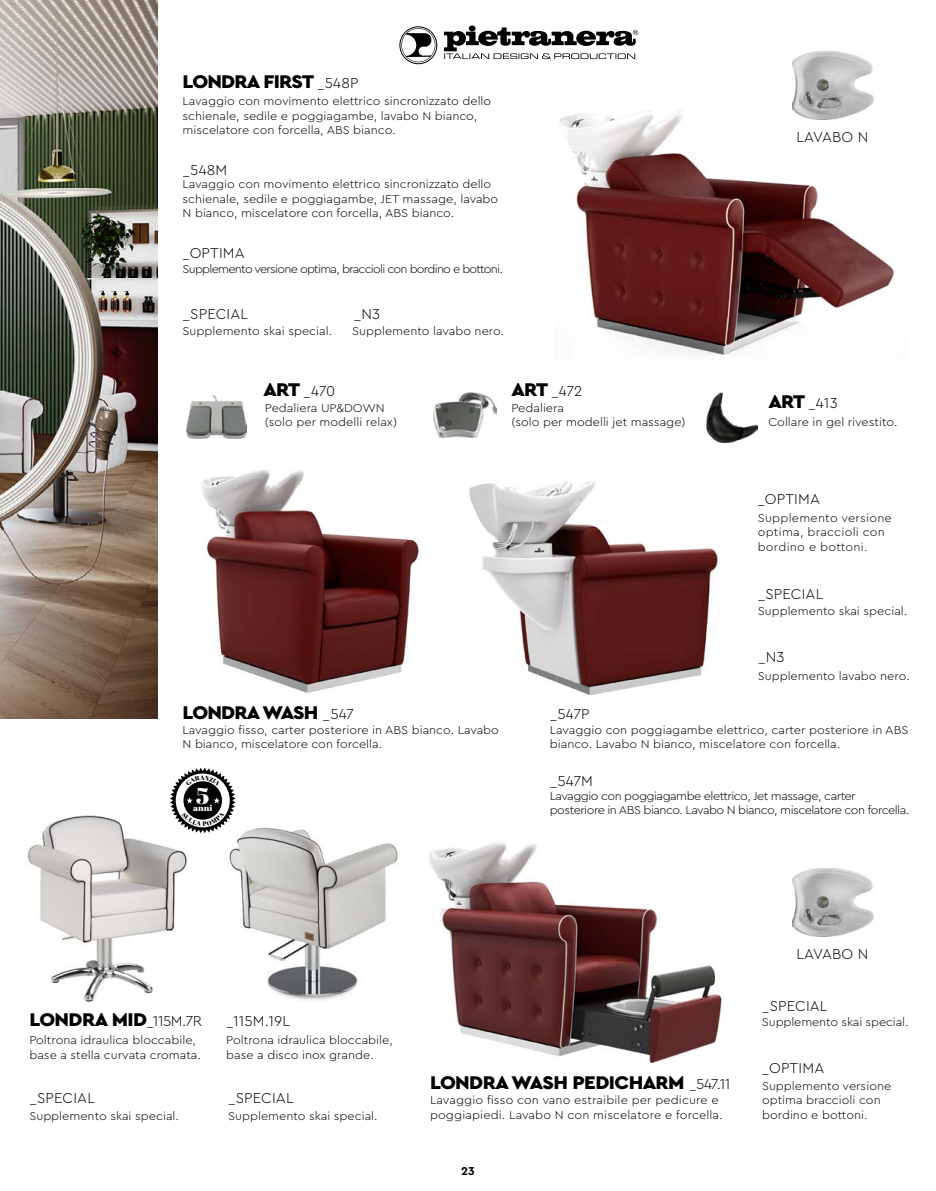
<style>
.page{position:relative;width:936px;height:1191px;background:#fff}
.page>*{position:absolute;margin:0;border:0;box-sizing:border-box;transform-origin:0 0}
.t1{font:23.1px "Abril Fatface";color:#fff;scale:1.06 1}
.t2{font:900 19.2px "Cera Pro";letter-spacing:-.035em;color:#000;scale:1.06 1}
.t3{font:300 15px "Cera Pro";letter-spacing:.01em;color:#000}
.t4{font:700 12px "Cera Pro";color:#000}
.t5{font:300 11.85px/14.4px "Cera Pro";color:#000;scale:1.06 1}
.t6{font:300 11.85px/14.4px "Cera Pro";letter-spacing:-.04em;color:#000;scale:1.06 1}
.t7{font:300 11.85px/14.4px "Cera Pro";letter-spacing:.02em;color:#000;scale:1.06 1}
.t8{font:300 11.85px "Cera Pro";letter-spacing:-.06em;color:#000;scale:1.06 1}
.t9{font:8.55px "Abril Fatface";color:#fff;scale:1.06 1}
.s1{font-weight:300;font-size:15px}
.s2{font-weight:900;font-size:19.2px}
</style>
<div class="page">
<img style="left:560px;top:110px;width:335px;height:246px">
<img style="left:0;top:0;width:157px;height:719px">
<svg style="left:399px;top:26px;width:239px;height:38px"></svg>
<img style="left:792px;top:51px;width:81px;height:68px">
<img style="left:229px;top:802px;width:169px;height:198px">
<img style="left:27px;top:815px;width:160px;height:186px">
<img style="left:429px;top:843px;width:295px;height:221px">
<img style="left:707px;top:392px;width:50px;height:50px">
<img style="left:433px;top:392px;width:63px;height:45px">
<img style="left:186px;top:396px;width:60px;height:42px">
<img style="left:469px;top:480px;width:250px;height:215px">
<img style="left:202px;top:470px;width:217px;height:224px">
<img style="left:792px;top:868px;width:81px;height:68px">
<svg style="left:170px;top:768px;width:65px;height:65px"></svg>
<h2 class="t2" style="left:182px;top:69px;width:168px">LONDRA FIRST <span class="s1">_548P</span></h2>
<p class="t5" style="left:182px;top:94px;width:293px">Lavaggio con movimento elettrico sincronizzato dello schienale, sedile e poggiagambe, lavabo N bianco, miscelatore con forcella, ABS bianco.</p>
<p class="t3" style="left:182px;top:160px;width:46px">_548M</p>
<p class="t5" style="left:182px;top:177px;width:299px">Lavaggio con movimento elettrico sincronizzato dello schienale, sedile e poggiagambe, JET massage, lavabo<br>N bianco, miscelatore con forcella, ABS bianco.</p>
<p class="t3" style="left:182px;top:243px;width:64px">_OPTIMA</p>
<p class="t8" style="left:182px;top:261px;width:303px">Supplemento versione optima, braccioli con bordino e bottoni.</p>
<p class="t3" style="left:182px;top:303px;width:67px">_SPECIAL</p>
<p class="t3" style="left:353px;top:303px;width:28px">_N3</p>
<p class="t5" style="left:182px;top:323px;width:143px">Supplemento skai special.</p>
<p class="t5" style="left:352px;top:323px;width:145px">Supplemento lavabo nero.</p>
<p class="t3" style="left:263px;top:381px;width:73px"><span class="s2">ART</span> _470</p>
<p class="t3" style="left:511px;top:381px;width:72px"><span class="s2">ART</span> _472</p>
<p class="t5" style="left:265px;top:400px;width:126px">Pedaliera UP&amp;DOWN (solo per modelli relax)</p>
<p class="t5" style="left:511px;top:400px;width:166px">Pedaliera<br>(solo per modelli jet massage)</p>
<h2 class="t2" style="left:182px;top:700px;width:163px">LONDRA WASH <span class="s1">_547</span></h2>
<p class="t3" style="left:549px;top:704px;width:41px">_547P</p>
<p class="t3" style="left:796px;top:127px;width:73px">LAVABO N</p>
<p class="t3" style="left:768px;top:393px;width:71px"><span class="s2">ART</span> _413</p>
<p class="t5" style="left:768px;top:414px;width:123px">Collare in gel rivestito.</p>
<p class="t3" style="left:757px;top:489px;width:64px">_OPTIMA</p>
<p class="t7" style="left:757px;top:510px;width:128px">Supplemento versione optima, braccioli con bordino e bottoni.</p>
<p class="t3" style="left:757px;top:583px;width:67px">_SPECIAL</p>
<p class="t5" style="left:757px;top:603px;width:143px">Supplemento skai special.</p>
<p class="t3" style="left:758px;top:647px;width:28px">_N3</p>
<p class="t5" style="left:757px;top:668px;width:145px">Supplemento lavabo nero.</p>
<p class="t5" style="left:182px;top:722px;width:300px">Lavaggio fisso, carter posteriore in ABS bianco. Lavabo<br>N bianco, miscelatore con forcella.</p>
<h1 class="t1" style="left:196px;top:780px;width:14px">5</h1>
<p class="t9" style="left:193px;top:802px;width:20px">anni</p>
<p class="t5" style="left:550px;top:722px;width:340px">Lavaggio con poggiagambe elettrico, carter posteriore in ABS bianco. Lavabo N bianco, miscelatore con forcella.</p>
<p class="t3" style="left:549px;top:771px;width:45px">_547M</p>
<p class="t6" style="left:550px;top:788px;width:340px">Lavaggio con poggiagambe elettrico, Jet massage, carter posteriore in ABS bianco. Lavabo N bianco, miscelatore con forcella.</p>
<h2 class="t2" style="left:29px;top:1007px;width:164px">LONDRA MID<span class="s1">_115M.7R</span></h2>
<p class="t3" style="left:226px;top:1011px;width:65px">_115M.19L</p>
<p class="t5" style="left:29px;top:1032px;width:163px">Poltrona idraulica bloccabile, base a stella curvata cromata.</p>
<p class="t5" style="left:226px;top:1032px;width:159px">Poltrona idraulica bloccabile, base a disco inox grande.</p>
<p class="t3" style="left:796px;top:944px;width:73px">LAVABO N</p>
<p class="t3" style="left:762px;top:996px;width:67px">_SPECIAL</p>
<p class="t5" style="left:762px;top:1014px;width:140px">Supplemento skai special.</p>
<p class="t3" style="left:29px;top:1088px;width:67px">_SPECIAL</p>
<p class="t5" style="left:29px;top:1108px;width:143px">Supplemento skai special.</p>
<p class="t3" style="left:228px;top:1088px;width:67px">_SPECIAL</p>
<p class="t5" style="left:228px;top:1108px;width:143px">Supplemento skai special.</p>
<h2 class="t2" style="left:430px;top:1069px;width:285px">LONDRA WASH PEDICHARM <span class="s1">_547.11</span></h2>
<p class="t5" style="left:430px;top:1092px;width:278px">Lavaggio fisso con vano estraibile per pedicure e poggiapiedi. Lavabo N con miscelatore e forcella.</p>
<p class="t4" style="left:461px;top:1163px;width:15px">23</p>
<p class="t3" style="left:762px;top:1058px;width:64px">_OPTIMA</p>
<p class="t5" style="left:762px;top:1078px;width:123px">Supplemento versione optima braccioli con bordino e bottoni.</p>
</div>
